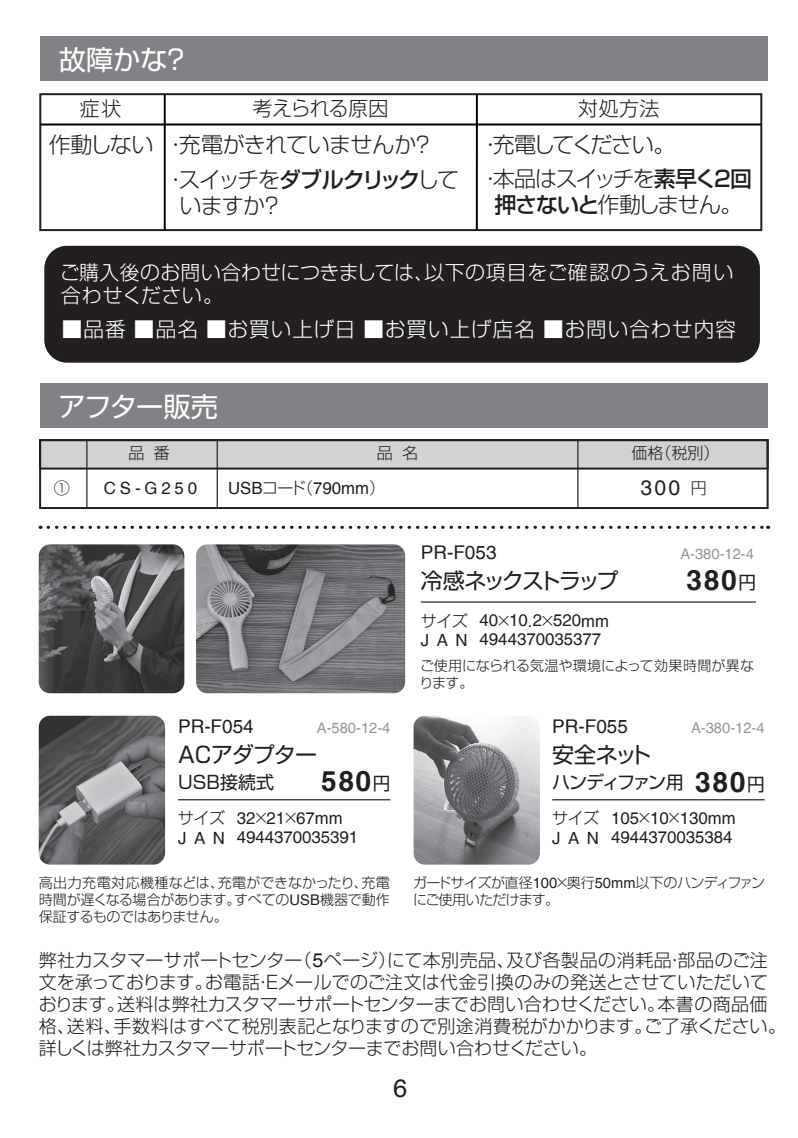
<style>
.page{position:relative;width:798px;height:1138px;background:#fff}
.page>*{position:absolute;margin:0;border:0;box-sizing:border-box;transform-origin:0 0}
.t1{font:700 28px "Helvetica";letter-spacing:.06em;color:#231f20}
.t2{font:27.2px "Shin Go Pro";letter-spacing:-.015em;color:#fff}
.t3{font:25.2px "Helvetica";color:#231f20}
.t4{font:300 22px/34.4px "Shin Go Pro";letter-spacing:-.045em;color:#231f20}
.t5{font:300 22px/34.4px "Shin Go Pro";letter-spacing:-.08em;color:#231f20}
.t6{font:22px "Shin Go Pro";letter-spacing:-.145em;color:#231f20}
.t7{font:22px "Shin Go Pro";letter-spacing:-.035em;color:#231f20}
.t8{font:22px "Shin Go Pro";letter-spacing:-.065em;color:#231f20}
.t9{font:20.8px "Helvetica";color:#231f20}
.t10{font:300 20.4px "Shin Go Pro";letter-spacing:.055em;color:#fff}
.t11{font:300 20px/23.2px "Shin Go Pro";letter-spacing:.015em;color:#fff}
.t12{font:300 20px "Shin Go Pro";letter-spacing:-.035em;color:#231f20}
.t13{font:300 20px "Shin Go Pro";letter-spacing:.01em;color:#231f20}
.t14{font:18.8px "Helvetica";color:#231f20}
.t15{font:300 18px/22px "Shin Go Pro";color:#231f20}
.t16{font:18px "Shin Go Pro";letter-spacing:-.13em;color:#231f20}
.t17{font:18px "Shin Go Pro";letter-spacing:-.04em;color:#231f20}
.t18{font:16.8px/19.2px "Helvetica";color:#231f20}
.t19{font:300 16px "Shin Go Pro";letter-spacing:-.015em;color:#231f20}
.t20{font:14.8px "Helvetica";color:#939598}
.t21{font:300 14px/16.8px "Shin Go Pro";letter-spacing:-.02em;color:#231f20}
.t22{font:300 14px/16.8px "Shin Go Pro";letter-spacing:-.055em;color:#231f20}
.s1{font-weight:500}
.s2{font-family:"Shin Go Pro";font-weight:300;font-size:16px}
.s3{font-family:"Shin Go Pro";font-weight:400;font-size:17.6px}
.s4{font-family:"Helvetica";font-weight:400;font-size:14.8px}
.s5{font-family:"Helvetica";font-weight:400;font-size:19.6px}
</style>
<div class="page">
<div style="left:39px;top:439px;width:729px;height:31px;background:#d1d2d4;border:2px solid #231f20"></div>
<div style="left:40px;top:36px;width:727px;height:45px;background:#808285"></div>
<div style="left:40px;top:383px;width:727px;height:45px;background:#808285"></div>
<div style="left:39px;top:439px;width:729px;height:70px;border:2px solid #231f20"></div>
<hr style="left:216px;top:440px;width:2px;height:68px;background:#231f20">
<hr style="left:86px;top:440px;width:2px;height:68px;background:#231f20">
<hr style="left:577px;top:440px;width:1px;height:68px;background:#231f20">
<div style="left:39px;top:93px;width:723px;height:138px;border:2px solid #231f20"></div>
<hr style="left:164px;top:94px;width:2px;height:136px;background:#030303">
<hr style="left:40px;top:123px;width:721px;height:2px;background:#030303">
<hr style="left:476px;top:94px;width:2px;height:136px;background:#030303">
<div style="left:44px;top:246px;width:716px;height:117px;background:#231f20;border-radius:23px"></div>
<hr style="left:421px;top:601px;width:335px;height:2px;background:#231f20">
<hr style="left:552px;top:799px;width:212px;height:1px;background:#231f20">
<svg style="left:48px;top:526px;width:720px;height:3px"></svg>
<img style="left:39px;top:544px;width:145px;height:149px">
<img style="left:196px;top:544px;width:209px;height:149px">
<img style="left:413px;top:716px;width:127px;height:149px">
<hr style="left:178px;top:799px;width:212px;height:1px;background:#231f20">
<img style="left:39px;top:716px;width:126px;height:149px">
<h2 class="t2" style="left:59px;top:37px;width:132px">故障かな？</h2>
<p class="t12" style="left:252px;top:92px;width:138px">考えられる原因</p>
<p class="t13" style="left:578px;top:92px;width:83px">対処方法</p>
<p class="t4" style="left:165px;top:125px;width:296px;text-indent:-116px">作動しない・充電がきれていませんか？・スイッチを<span class="s1">ダブルクリック</span>して</p>
<p class="t4" style="left:180px;top:186px;width:105px">いますか？</p>
<p class="t13" style="left:80px;top:92px;width:43px">症状</p>
<p class="t5" style="left:479px;top:124px;width:274px">・充電してください。<br>・本品はスイッチを<span class="s1">素早く2回</span></p>
<p class="t4" style="left:494px;top:185px;width:250px"><span class="s1">押さないと</span>作動しません。</p>
<p class="t11" style="left:60px;top:259px;width:675px">ご購入後のお問い合わせにつきましては、以下の項目をご確認のうえお問い合わせください。</p>
<p class="t10" style="left:62px;top:312px;width:676px">■品番 ■品名 ■お買い上げ日 ■お買い上げ店名 ■お問い合わせ内容</p>
<h2 class="t2" style="left:58px;top:384px;width:161px">アフター販売</h2>
<p class="t19" style="left:129px;top:440px;width:43px">品 番</p>
<p class="t19" style="left:377px;top:440px;width:43px">品 名</p>
<p class="t19" style="left:631px;top:440px;width:89px">価格（税別）</p>
<p class="t19" style="left:54px;top:475px;width:17px">①</p>
<p class="t18" style="left:104px;top:479px;width:95px">CS-G250</p>
<p class="t18" style="left:228px;top:479px;width:158px">USB<span class="s2">コード（</span>790mm<span class="s2">）</span></p>
<p class="t9" style="left:640px;top:476px;width:68px">300 <span class="s2">円</span></p>
<p class="t14" style="left:421px;top:542px;width:77px">PR-F053</p>
<p class="t6" style="left:421px;top:562px;width:199px">冷感ネックストラップ</p>
<p class="t19" style="left:421px;top:607px;width:49px">サイズ</p>
<p class="t18" style="left:421px;top:630px;width:48px">JAN</p>
<p class="t18" style="left:479px;top:611px;width:131px">40<span class="s2">×</span>10.2<span class="s2">×</span>520mm<br>4944370035377</p>
<p class="t20" style="left:680px;top:545px;width:75px">A-380-12-4</p>
<h1 class="t1" style="left:686px;top:563px;width:71px">380<span class="s3">円</span></h1>
<p class="t21" style="left:419px;top:655px;width:336px">ご使用になられる気温や環境によって効果時間が異なります。</p>
<p class="t14" style="left:178px;top:716px;width:77px">PR-F054</p>
<p class="t20" style="left:317px;top:719px;width:75px">A-580-12-4</p>
<p class="t14" style="left:552px;top:716px;width:77px">PR-F055</p>
<p class="t20" style="left:691px;top:719px;width:75px">A-380-12-4</p>
<p class="t7" style="left:178px;top:737px;width:140px">ACアダプター</p>
<p class="t17" style="left:178px;top:767px;width:97px">USB接続式</p>
<h1 class="t1" style="left:321px;top:764px;width:71px">580<span class="s3">円</span></h1>
<p class="t8" style="left:552px;top:737px;width:101px">安全ネット</p>
<p class="t16" style="left:552px;top:767px;width:133px">ハンディファン用</p>
<h1 class="t1" style="left:695px;top:765px;width:71px">380<span class="s3">円</span></h1>
<p class="t19" style="left:178px;top:805px;width:49px">サイズ</p>
<p class="t18" style="left:178px;top:828px;width:48px">JAN</p>
<p class="t18" style="left:237px;top:809px;width:123px">32<span class="s2">×</span>21<span class="s2">×</span>67mm<br>4944370035391</p>
<p class="t19" style="left:552px;top:805px;width:49px">サイズ</p>
<p class="t18" style="left:552px;top:828px;width:48px">JAN</p>
<p class="t18" style="left:611px;top:809px;width:126px">105<span class="s2">×</span>10<span class="s2">×</span>130mm<br>4944370035384</p>
<p class="t21" style="left:39px;top:873px;width:352px;text-align:justify">高出力充電対応機種などは、充電ができなかったり、充電時間が遅くなる場合があります。すべての<span class="s4">USB</span>機器で動作保証するものではありません。</p>
<p class="t22" style="left:413px;top:873px;width:354px">ガードサイズが直径<span class="s4">100</span>×奥行<span class="s4">50mm</span>以下のハンディファンにご使用いただけます。</p>
<p class="t15" style="left:39px;top:947px;width:749px">弊社カスタマーサポートセンター（<span class="s5">5</span>ページ）にて本別売品、及び各製品の消耗品・部品のご注文を承っております。お電話・Ｅメールでのご注文は代金引換のみの発送とさせていただいております。送料は弊社カスタマーサポートセンターまでお問い合わせください。本書の商品価格、送料、手数料はすべて税別表記となりますので別途消費税がかかります。ご了承ください。詳しくは弊社カスタマーサポートセンターまでお問い合わせください。</p>
<h3 class="t3" style="left:393px;top:1073px;width:16px">6</h3>
</div>
